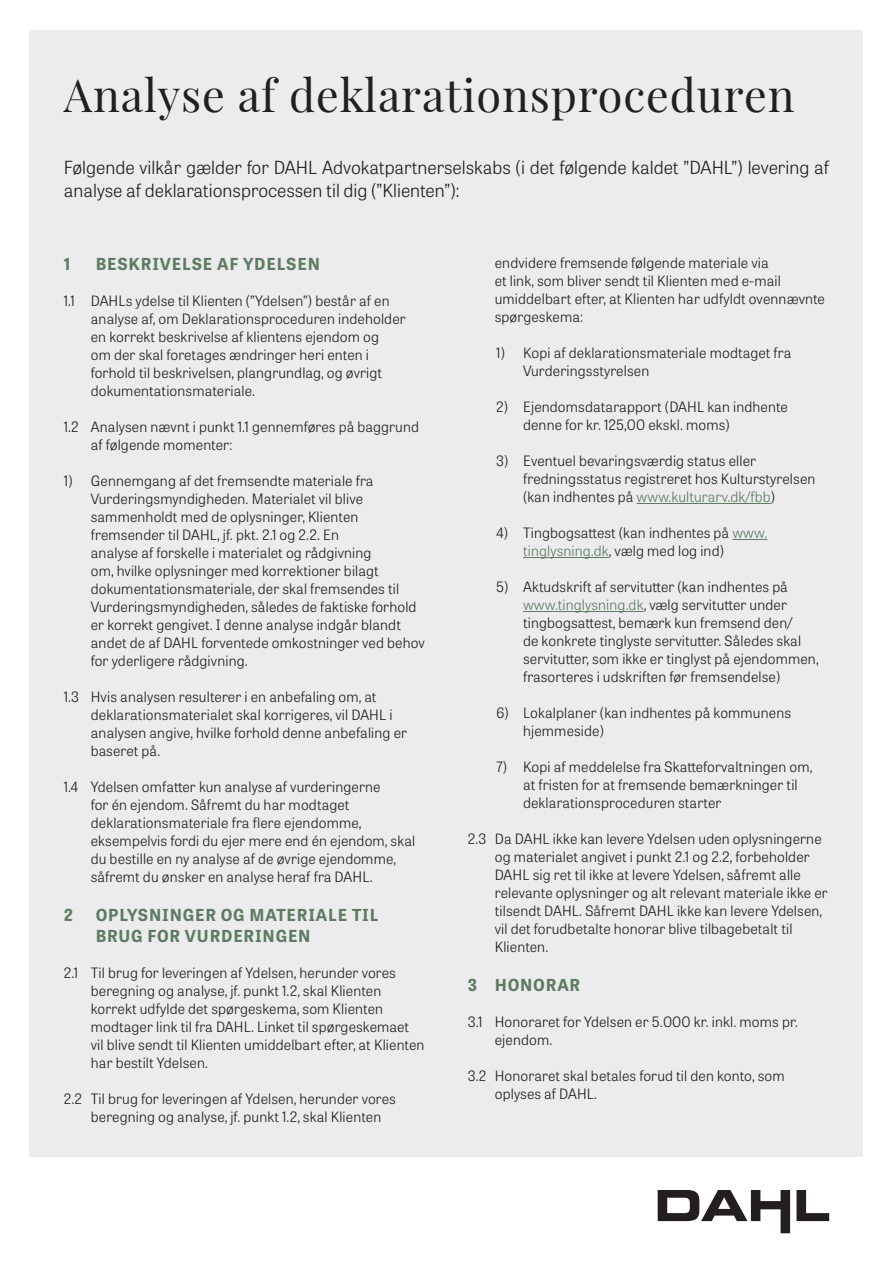
<style>
.page{position:relative;width:893px;height:1263px;background:#fff}
.page>*{position:absolute;margin:0;border:0;box-sizing:border-box;transform-origin:0 0}
.t1{font:45px "Playfair Display";letter-spacing:.02em;color:#231f20}
.t2{font:300 18px/22.5px "Tablet Gothic";color:#231f20}
.t3{font:700 16.5px/21px "Tablet Gothic";letter-spacing:.05em;color:#5f7c63}
.t4{font:300 14.25px/18px "Tablet Gothic";letter-spacing:.01em;color:#231f20}
.s1{color:#5f7c63}
</style>
<div class="page">
<div style="left:30px;top:30px;width:833px;height:1127px;background:#ececee"></div>
<svg style="left:658px;top:1190px;width:132px;height:43px"></svg>
<svg style="left:796px;top:1190px;width:33px;height:31px"></svg>
<hr style="left:637px;top:503px;width:134px;height:1px;background:#5f7c63">
<hr style="left:732px;top:539px;width:35px;height:1px;background:#5f7c63">
<hr style="left:523px;top:557px;width:86px;height:1px;background:#5f7c63">
<hr style="left:523px;top:611px;width:121px;height:1px;background:#5f7c63">
<h1 class="t1" style="left:64px;top:60px;width:732px">Analyse af deklarationsproceduren</h1>
<p class="t2" style="left:64px;top:156px;width:767px">Følgende vilkår gælder for DAHL Advokatpartnerselskabs (i det følgende kaldet ”DAHL”) levering af analyse af deklarationsprocessen til dig (”Klienten”):</p>
<p class="t3" style="left:64px;top:253px;width:8px">1</p>
<p class="t3" style="left:96px;top:253px;width:226px">BESKRIVELSE AF YDELSEN</p>
<p class="t4" style="left:91px;top:291px;width:316px;text-indent:-27px">1.1 DAHLs ydelse til Klienten (”Ydelsen”) består af en analyse af, om Deklarationsproceduren indeholder en korrekt beskrivelse af klientens ejendom og<br>om der skal foretages ændringer heri enten i forhold til beskrivelsen, plangrundlag, og øvrigt dokumentationsmateriale.</p>
<p class="t4" style="left:91px;top:417px;width:330px;text-indent:-27px">1.2 Analysen nævnt i punkt 1.1 gennemføres på baggrund af følgende momenter:</p>
<p class="t4" style="left:91px;top:471px;width:336px;text-indent:-27px">1) Gennemgang af det fremsendte materiale fra Vurderingsmyndigheden. Materialet vil blive sammenholdt med de oplysninger, Klienten fremsender til DAHL, jf. pkt. 2.1 og 2.2. En<br>analyse af forskelle i materialet og rådgivning<br>om, hvilke oplysninger med korrektioner bilagt dokumentationsmateriale, der skal fremsendes til Vurderingsmyndigheden, således de faktiske forhold er korrekt gengivet. I denne analyse indgår blandt andet de af DAHL forventede omkostninger ved behov for yderligere rådgivning.</p>
<p class="t4" style="left:91px;top:687px;width:318px;text-indent:-27px">1.3 Hvis analysen resulterer i en anbefaling om, at deklarationsmaterialet skal korrigeres, vil DAHL i analysen angive, hvilke forhold denne anbefaling er baseret på.</p>
<p class="t4" style="left:91px;top:777px;width:326px;text-indent:-27px">1.4 Ydelsen omfatter kun analyse af vurderingerne<br>for én ejendom. Såfremt du har modtaget deklarationsmateriale fra flere ejendomme, eksempelvis fordi du ejer mere end én ejendom, skal du bestille en ny analyse af de øvrige ejendomme, såfremt du ønsker en analyse heraf fra DAHL.</p>
<p class="t3" style="left:64px;top:904px;width:11px">2</p>
<p class="t3" style="left:96px;top:904px;width:284px">OPLYSNINGER OG MATERIALE TIL<br>BRUG FOR VURDERINGEN</p>
<p class="t4" style="left:91px;top:963px;width:335px;text-indent:-27px">2.1 Til brug for leveringen af Ydelsen, herunder vores beregning og analyse, jf. punkt 1.2, skal Klienten korrekt udfylde det spørgeskema, som Klienten modtager link til fra DAHL. Linket til spørgeskemaet vil blive sendt til Klienten umiddelbart efter, at Klienten har bestilt Ydelsen.</p>
<p class="t4" style="left:91px;top:1089px;width:307px;text-indent:-27px">2.2 Til brug for leveringen af Ydelsen, herunder vores beregning og analyse, jf. punkt 1.2, skal Klienten</p>
<p class="t4" style="left:495px;top:253px;width:332px">endvidere fremsende følgende materiale via<br>et link, som bliver sendt til Klienten med e-mail umiddelbart efter, at Klienten har udfyldt ovennævnte spørgeskema:</p>
<p class="t4" style="left:523px;top:343px;width:270px;text-indent:-27px">1) Kopi af deklarationsmateriale modtaget fra<br>Vurderingsstyrelsen</p>
<p class="t4" style="left:523px;top:397px;width:266px;text-indent:-27px">2) Ejendomsdatarapport (DAHL kan indhente denne for kr. 125,00 ekskl. moms)</p>
<p class="t4" style="left:523px;top:451px;width:294px;text-indent:-27px">3) Eventuel bevaringsværdig status eller fredningsstatus registreret hos Kulturstyrelsen (kan indhentes på <span class="s1">www.kulturarv.dk/fbb</span>)</p>
<p class="t4" style="left:523px;top:523px;width:246px;text-indent:-27px">4) Tingbogsattest (kan indhentes på <span class="s1">www. tinglysning.dk</span>, vælg med log ind)</p>
<p class="t4" style="left:523px;top:577px;width:297px;text-indent:-27px">5) Aktudskrift af servitutter (kan indhentes på <span class="s1">www.tinglysning.dk</span>, vælg servitutter under tingbogsattest, bemærk kun fremsend den/<br>de konkrete tinglyste servitutter. Således skal servitutter, som ikke er tinglyst på ejendommen, frasorteres i udskriften før fremsendelse)</p>
<p class="t4" style="left:523px;top:703px;width:270px;text-indent:-27px">6) Lokalplaner (kan indhentes på kommunens hjemmeside)</p>
<p class="t4" style="left:523px;top:757px;width:291px;text-indent:-27px">7) Kopi af meddelelse fra Skatteforvaltningen om, at fristen for at fremsende bemærkninger til deklarationsproceduren starter</p>
<p class="t4" style="left:495px;top:829px;width:334px;text-indent:-27px">2.3 Da DAHL ikke kan levere Ydelsen uden oplysningerne og materialet angivet i punkt 2.1 og 2.2, forbeholder DAHL sig ret til ikke at levere Ydelsen, såfremt alle relevante oplysninger og alt relevant materiale ikke er tilsendt DAHL. Såfremt DAHL ikke kan levere Ydelsen, vil det forudbetalte honorar blive tilbagebetalt til Klienten.</p>
<p class="t3" style="left:468px;top:974px;width:114px">3 HONORAR</p>
<p class="t4" style="left:495px;top:1012px;width:305px;text-indent:-27px">3.1 Honoraret for Ydelsen er 5.000 kr. inkl. moms pr. ejendom.</p>
<p class="t4" style="left:495px;top:1066px;width:291px;text-indent:-27px">3.2 Honoraret skal betales forud til den konto, som oplyses af DAHL.</p>
</div>
